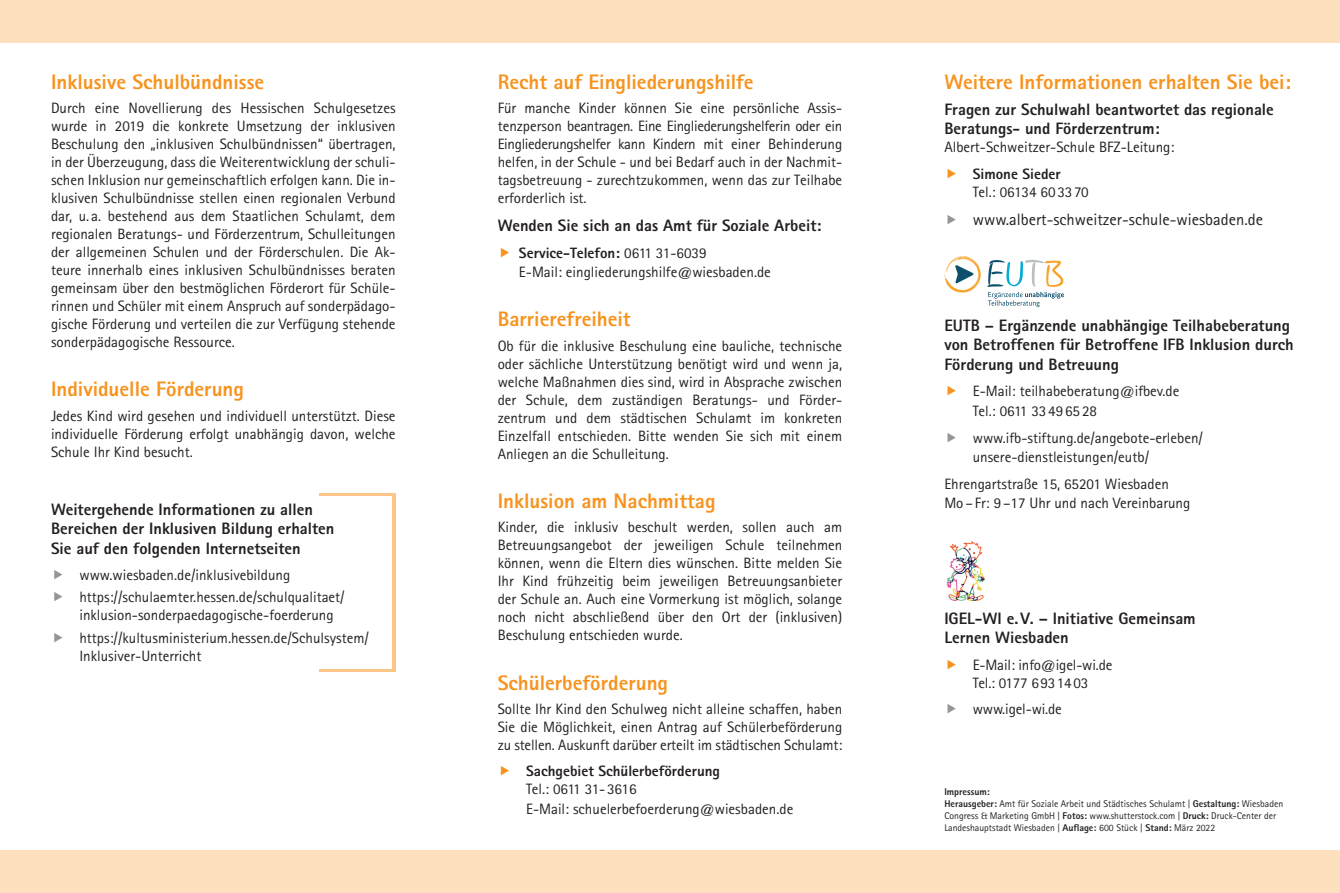
<style>
.page{position:relative;width:1340px;height:893px;background:#fff}
.page>*{position:absolute;margin:0;border:0;box-sizing:border-box;transform-origin:0 0}
.Überschrift{font:800 21px "Rotis Sans Serif";color:#f7931d}
.Subline{font:800 16.5px/19.5px "Rotis Sans Serif";color:#231f20}
.Fliesstext{font:800 16.5px/19.5px "Rotis Sans Serif";color:#231f20}
.Subline-2{font:16.5px "Rotis Sans Serif";color:#231f20}
.Fliesstext-2{font:15px/18px "Rotis Sans Serif";color:#231f20}
.Absatzformat_1{font:800 15px/18px "Rotis Sans Serif";color:#231f20}
.Absatzformat_1-2{font:15px "Rotis Sans Serif";color:#231f20}
.t1{font:9.75px/12px "Rotis Sans Serif";color:#231f20}
.t2{font:800 9.75px "Rotis Sans Serif";color:#231f20}
.s1{font-weight:800}
.s2{font-weight:400}
</style>
<div class="page">
<svg style="left:944px;top:256px;width:37px;height:37px"></svg>
<svg style="left:987px;top:260px;width:76px;height:47px"></svg>
<img style="left:946px;top:541px;width:39px;height:60px">
<hr style="left:319px;top:493px;width:76px;height:3px;background:#fdc689">
<hr style="left:319px;top:669px;width:76px;height:3px;background:#fdc689">
<hr style="left:392px;top:494px;width:3px;height:176px;background:#fdc689">
<div style="left:0;top:0;width:1339px;height:43px;background:#fee0bf"></div>
<div style="left:0;top:850px;width:1339px;height:43px;background:#fee0bf"></div>
<p class="Überschrift" style="left:51px;top:68px;width:215px">Inklusive Schulbündnisse</p>
<p class="Fliesstext-2" style="left:51px;top:99px;width:346px;text-align:justify">Durch eine Novellierung des Hessischen Schulgesetzes wurde in 2019 die konkrete Umsetzung der inklusiven Beschulung den „inklusiven Schulbündnissen“ übertragen, in der Überzeugung, dass die Weiterentwicklung der schuli&shy;schen Inklusion nur gemeinschaftlich erfolgen kann. Die in&shy;klusiven Schulbündnisse stellen einen regionalen Verbund dar, u. a. bestehend aus dem Staatlichen Schulamt, dem regionalen Beratungs- und Förderzentrum, Schulleitungen der allgemeinen Schulen und der Förderschulen. Die Ak&shy;teure innerhalb eines inklusiven Schulbündnisses beraten gemeinsam über den bestmöglichen Förderort für Schüle&shy;rinnen und Schüler mit einem Anspruch auf sonderpädago&shy;gische Förderung und verteilen die zur Verfügung stehende sonderpädagogische Ressource.</p>
<p class="Überschrift" style="left:51px;top:376px;width:194px">Individuelle Förderung</p>
<p class="Fliesstext-2" style="left:51px;top:406px;width:346px;text-align:justify">Jedes Kind wird gesehen und individuell unterstützt. Diese individuelle Förderung erfolgt unabhängig davon, welche Schule Ihr Kind besucht.</p>
<p class="Fliesstext" style="left:51px;top:499px;width:285px">Weitergehende Informationen zu allen<br>Bereichen der Inklusiven Bildung erhalten<br>Sie auf den folgenden Internetseiten</p>
<p class="Fliesstext-2" style="left:79px;top:566px;width:212px">www.wiesbaden.de/inklusivebildung</p>
<p class="Fliesstext-2" style="left:79px;top:588px;width:267px">https://schulaemter.hessen.de/schulqualitaet/ inklusion-sonderpaedagogische-foerderung</p>
<p class="Fliesstext-2" style="left:79px;top:628px;width:291px">https://kultusministerium.hessen.de/Schulsystem/<br>Inklusiver-Unterricht</p>
<p class="Überschrift" style="left:497px;top:68px;width:257px">Recht auf Eingliederungshilfe</p>
<p class="Fliesstext-2" style="left:497px;top:99px;width:346px;text-align:justify">Für manche Kinder können Sie eine persönliche Assis&shy;tenzperson beantragen. Eine Eingliederungshelferin oder ein Eingliederungshelfer kann Kindern mit einer Behinderung helfen, in der Schule - und bei Bedarf auch in der Nachmit&shy;tagsbetreuung - zurechtzukommen, wenn das zur Teilhabe erforderlich ist.</p>
<p class="Subline" style="left:497px;top:216px;width:325px">Wenden Sie sich an das Amt für Soziale Arbeit:</p>
<p class="Fliesstext-2" style="left:519px;top:243px;width:253px;line-height:19.5px"><span class="s1">Service-Telefon:</span> 0611 31-6039<br>E-Mail: eingliederungshilfe@wiesbaden.de</p>
<p class="Überschrift" style="left:497px;top:306px;width:134px">Barrierefreiheit</p>
<p class="Fliesstext-2" style="left:497px;top:336px;width:346px;text-align:justify">Ob für die inklusive Beschulung eine bauliche, technische oder sächliche Unterstützung benötigt wird und wenn ja, welche Maßnahmen dies sind, wird in Absprache zwischen der Schule, dem zuständigen Beratungs- und Förder&shy;zentrum und dem städtischen Schulamt im konkreten Einzelfall entschieden. Bitte wenden Sie sich mit einem Anliegen an die Schulleitung.</p>
<p class="Überschrift" style="left:497px;top:487px;width:219px">Inklusion am Nachmittag</p>
<p class="Fliesstext-2" style="left:497px;top:518px;width:346px;text-align:justify">Kinder, die inklusiv beschult werden, sollen auch am Betreuungsangebot der jeweiligen Schule teilnehmen können, wenn die Eltern dies wünschen. Bitte melden Sie Ihr Kind frühzeitig beim jeweiligen Betreuungsanbieter der Schule an. Auch eine Vormerkung ist möglich, solange noch nicht abschließend über den Ort der (inklusiven)<br>Beschulung entschieden wurde.</p>
<p class="Überschrift" style="left:497px;top:669px;width:172px">Schülerbeförderung</p>
<p class="Fliesstext-2" style="left:497px;top:700px;width:346px;text-align:justify">Sollte Ihr Kind den Schulweg nicht alleine schaffen, haben Sie die Möglichkeit, einen Antrag auf Schülerbeförderung zu stellen. Auskunft darüber erteilt im städtischen Schulamt:</p>
<p class="Absatzformat_1" style="left:526px;top:762px;width:195px">Sachgebiet Schülerbeförderung<br><span class="s2">Tel.: 0611 31- 3616</span></p>
<p class="Absatzformat_1-2" style="left:526px;top:800px;width:269px">E-Mail: schuelerbefoerderung@wiesbaden.de</p>
<p class="Überschrift" style="left:944px;top:68px;width:348px">Weitere Informationen erhalten Sie bei:</p>
<p class="Subline" style="left:944px;top:99px;width:331px">Fragen zur Schulwahl beantwortet das regionale<br>Beratungs- und Förderzentrum:</p>
<p class="Fliesstext-2" style="left:944px;top:138px;width:231px">Albert-Schweitzer-Schule BFZ-Leitung:</p>
<p class="Fliesstext-2" style="left:972px;top:164px;width:117px"><span class="s1">Simone Sieder<br></span>Tel.: 06134 603370</p>
<p class="Subline-2" style="left:972px;top:209px;width:292px">www.albert-schweitzer-schule-wiesbaden.de</p>
<p class="Subline" style="left:944px;top:315px;width:351px">EUTB – Ergänzende unabhängige Teilhabeberatung von Betroffenen für Betroffene IFB Inklusion durch<br>Förderung und Betreuung</p>
<p class="Fliesstext-2" style="left:972px;top:381px;width:208px;line-height:19.8px">E-Mail: teilhabeberatung@ifbev.de<br>Tel.: 0611 33 496528</p>
<p class="Fliesstext-2" style="left:972px;top:428px;width:232px;line-height:19.5px">www.ifb-stiftung.de/angebote-erleben/ unsere-dienstleistungen/eutb/</p>
<p class="Fliesstext-2" style="left:944px;top:474px;width:226px">Ehrengartstraße 15, 65201 Wiesbaden</p>
<p class="Fliesstext-2" style="left:944px;top:494px;width:247px">Mo–Fr: 9–17 Uhr und nach Vereinbarung</p>
<p class="Subline" style="left:944px;top:608px;width:253px">IGEL-WI e.V. – Initiative Gemeinsam<br>Lernen Wiesbaden</p>
<p class="Fliesstext-2" style="left:972px;top:655px;width:141px">E-Mail: info@igel-wi.de<br>Tel.: 0177 6931403</p>
<p class="Fliesstext-2" style="left:972px;top:700px;width:91px">www.igel-wi.de</p>
<p class="t2" style="left:944px;top:785px;width:47px">Impressum:</p>
<p class="t1" style="left:944px;top:797px;width:340px"><span class="s1">Herausgeber:</span> Amt für Soziale Arbeit und Städtisches Schulamt | <span class="s1">Gestaltung:</span> Wiesbaden<br>Congress &amp; Marketing GmbH | <span class="s1">Fotos:</span> www.shutterstock.com | <span class="s1">Druck:</span> Druck-Center der<br>Landeshauptstadt Wiesbaden | <span class="s1">Auflage:</span> 600 Stück | <span class="s1">Stand:</span> März 2022</p>
</div>
